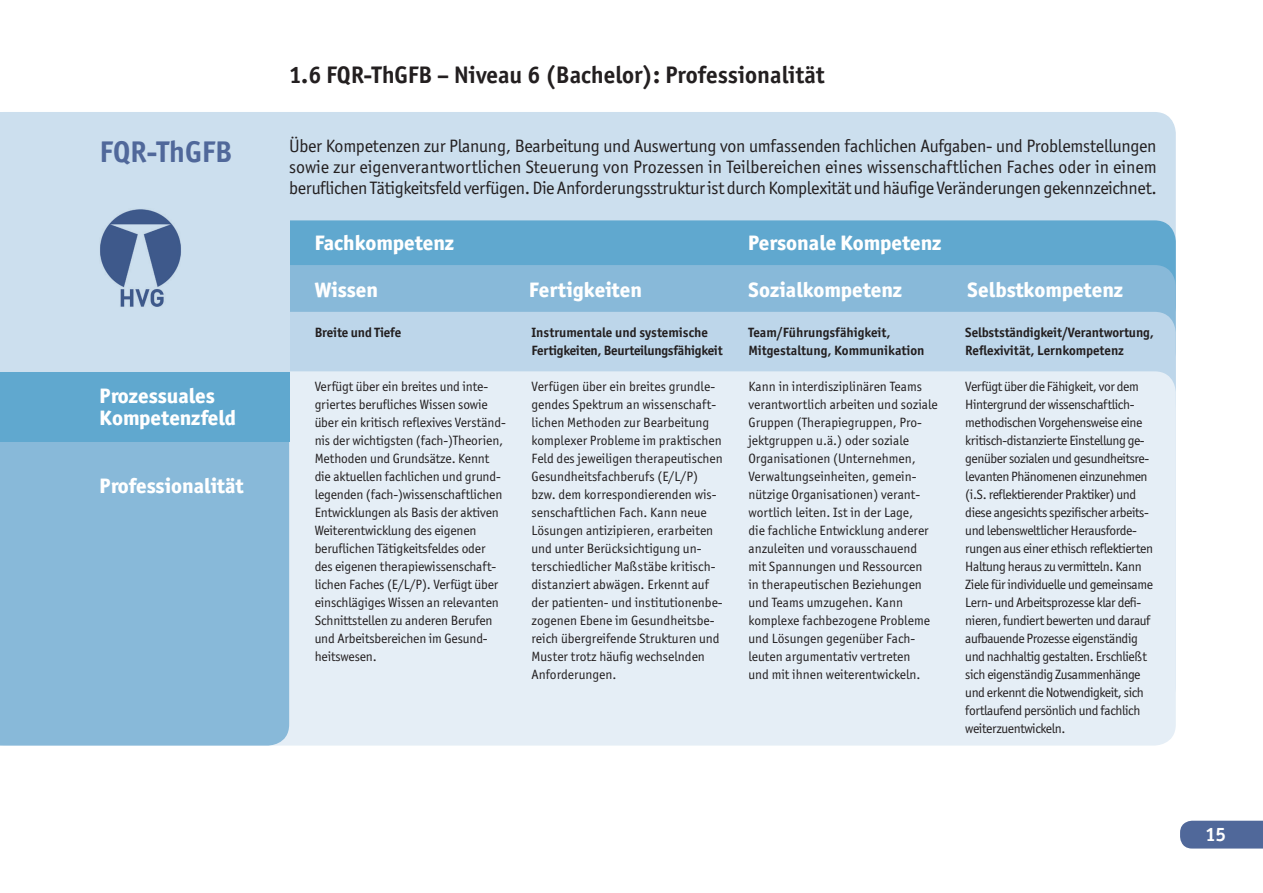
<style>
.page{position:relative;width:1263px;height:893px;background:#fff}
.page>*{position:absolute;margin:0;border:0;box-sizing:border-box;transform-origin:0 0}
.t1{font:700 30px "ITC Officina Sans";color:#50689a}
.t2{font:700 24px "ITC Officina Sans";color:#231f20}
.t3{font:800 21px/22.5px "ITC Officina Sans";color:#fff}
.t4{font:700 19.5px "ITC Officina Sans";color:#fff}
.t5{font:18px/21px "ITC Officina Sans";letter-spacing:-.02em;color:#231f20;text-align:justify}
.t6{font:13.5px/18px "ITC Officina Sans";letter-spacing:-.005em;color:#231f20}
.t7{font:13.5px/18px "ITC Officina Sans";letter-spacing:-.03em;color:#231f20}
.t8{font:700 13.5px/18px "ITC Officina Sans";color:#231f20}
.t9{font:700 13.5px/18px "ITC Officina Sans";letter-spacing:-.02em;color:#231f20}
</style>
<div class="page">
<div style="left:289px;top:112px;width:887px;height:108px;background:#ccdfee"></div>
<div style="left:289px;top:220px;width:887px;height:45px;background:#60a8cf"></div>
<div style="left:289px;top:265px;width:887px;height:47px;background:#88b9d9"></div>
<div style="left:289px;top:312px;width:887px;height:59px;background:#bdd6ea"></div>
<div style="left:289px;top:371px;width:887px;height:375px;background:#e5eef6"></div>
<div style="left:0;top:441px;width:289px;height:305px;background:#88b9d9"></div>
<div style="left:0;top:371px;width:289px;height:70px;background:#60a8cf"></div>
<div style="left:0;top:112px;width:289px;height:259px;background:#ccdfee"></div>
<img style="left:100px;top:209px;width:81px;height:98px">
<div style="left:1180px;top:821px;width:83px;height:27px;background:#50689a"></div>
<h1 class="t1" style="left:100px;top:133px;width:134px">FQR-ThGFB</h1>
<h3 class="t3" style="left:100px;top:384px;width:138px">Prozessuales<br>Kompetenzfeld</h3>
<h3 class="t3" style="left:100px;top:474px;width:145px">Professionalität</h3>
<h2 class="t2" style="left:289px;top:60px;width:537px">1.6 FQR-ThGFB – Niveau 6 (Bachelor): Professionalität</h2>
<p class="t5" style="left:289px;top:136px;width:869px">Über Kompetenzen zur Planung, Bearbeitung und Auswertung von umfassenden fachlichen Aufgaben- und Problemstellungen sowie zur eigenverantwortlichen Steuerung von Prozessen in Teilbereichen eines wissenschaftlichen Faches oder in einem beruflichen Tätigkeitsfeld verfügen. Die Anforderungsstruktur ist durch Komplexität und häufige Veränderungen gekennzeichnet.</p>
<h3 class="t3" style="left:315px;top:231px;width:141px">Fachkompetenz</h3>
<h3 class="t3" style="left:748px;top:231px;width:195px">Personale Kompetenz</h3>
<h3 class="t3" style="left:315px;top:278px;width:65px">Wissen</h3>
<h3 class="t3" style="left:529px;top:278px;width:114px">Fertigkeiten</h3>
<h3 class="t3" style="left:748px;top:278px;width:155px">Sozialkompetenz</h3>
<h3 class="t3" style="left:967px;top:278px;width:157px">Selbstkompetenz</h3>
<p class="t8" style="left:315px;top:323px;width:88px">Breite und Tiefe</p>
<p class="t6" style="left:315px;top:377px;width:193px">Verfügt über ein breites und inte&shy;griertes berufliches Wissen sowie über ein kritisch reflexives Verständ&shy;nis der wichtigsten (fach-)Theorien, Methoden und Grundsätze. Kennt die aktuellen fachlichen und grund&shy;legenden (fach-)wissenschaftlichen Entwicklungen als Basis der aktiven Weiterentwicklung des eigenen beruflichen Tätigkeitsfeldes oder des eigenen therapiewissenschaft&shy;lichen Faches (E/L/P). Verfügt über einschlägiges Wissen an relevanten Schnittstellen zu anderen Berufen und Arbeitsbereichen im Gesund&shy;heitswesen.</p>
<p class="t9" style="left:531px;top:324px;width:193px">Instrumentale und systemische<br>Fertigkeiten, Beurteilungsfähigkeit</p>
<p class="t6" style="left:531px;top:378px;width:193px">Verfügen über ein breites grundle&shy;gendes Spektrum an wissenschaft&shy;lichen Methoden zur Bearbeitung komplexer Probleme im praktischen Feld des jeweiligen therapeutischen Gesundheitsfachberufs (E/L/P) bzw. dem korrespondierenden wis&shy;senschaftlichen Fach. Kann neue Lösungen antizipieren, erarbeiten und unter Berücksichtigung un&shy;terschiedlicher Maßstäbe kritisch&shy;distanziert abwägen. Erkennt auf der patienten- und institutionenbe&shy;zogenen Ebene im Gesundheitsbe&shy;reich übergreifende Strukturen und Muster trotz häufig wechselnden Anforderungen.</p>
<p class="t8" style="left:748px;top:324px;width:178px">Team/Führungsfähigkeit,<br>Mitgestaltung, Kommunikation</p>
<p class="t6" style="left:748px;top:378px;width:191px">Kann in interdisziplinären Teams verantwortlich arbeiten und soziale<br>Gruppen (Therapiegruppen, Pro&shy;jektgruppen u.ä.) oder soziale<br>Organisationen (Unternehmen,<br>Verwaltungseinheiten, gemein&shy;nützige Organisationen) verant&shy;wortlich leiten. Ist in der Lage,<br>die fachliche Entwicklung anderer anzuleiten und vorausschauend mit Spannungen und Ressourcen<br>in therapeutischen Beziehungen und Teams umzugehen. Kann komplexe fachbezogene Probleme und Lösungen gegenüber Fach&shy;leuten argumentativ vertreten<br>und mit ihnen weiterentwickeln.</p>
<p class="t8" style="left:965px;top:323px;width:190px">Selbstständigkeit/Verantwortung,<br>Reflexivität, Lernkompetenz</p>
<p class="t7" style="left:965px;top:378px;width:189px">Verfügt über die Fähigkeit, vor dem Hintergrund der wissenschaftlich&shy;methodischen Vorgehensweise eine kritisch-distanzierte Einstellung ge&shy;genüber sozialen und gesundheitsre&shy;levanten Phänomenen einzunehmen (i.S. reflektierender Praktiker) und diese angesichts spezifischer arbeits&shy;und lebensweltlicher Herausforde&shy;rungen aus einer ethisch reflektierten Haltung heraus zu vermitteln. Kann Ziele für individuelle und gemeinsame Lern- und Arbeitsprozesse klar defi&shy;nieren, fundiert bewerten und darauf aufbauende Prozesse eigenständig und nachhaltig gestalten. Erschließt sich eigenständig Zusammenhänge und erkennt die Notwendigkeit, sich fortlaufend persönlich und fachlich weiterzuentwickeln.</p>
<h3 class="t4" style="left:1205px;top:822px;width:22px">15</h3>
</div>
